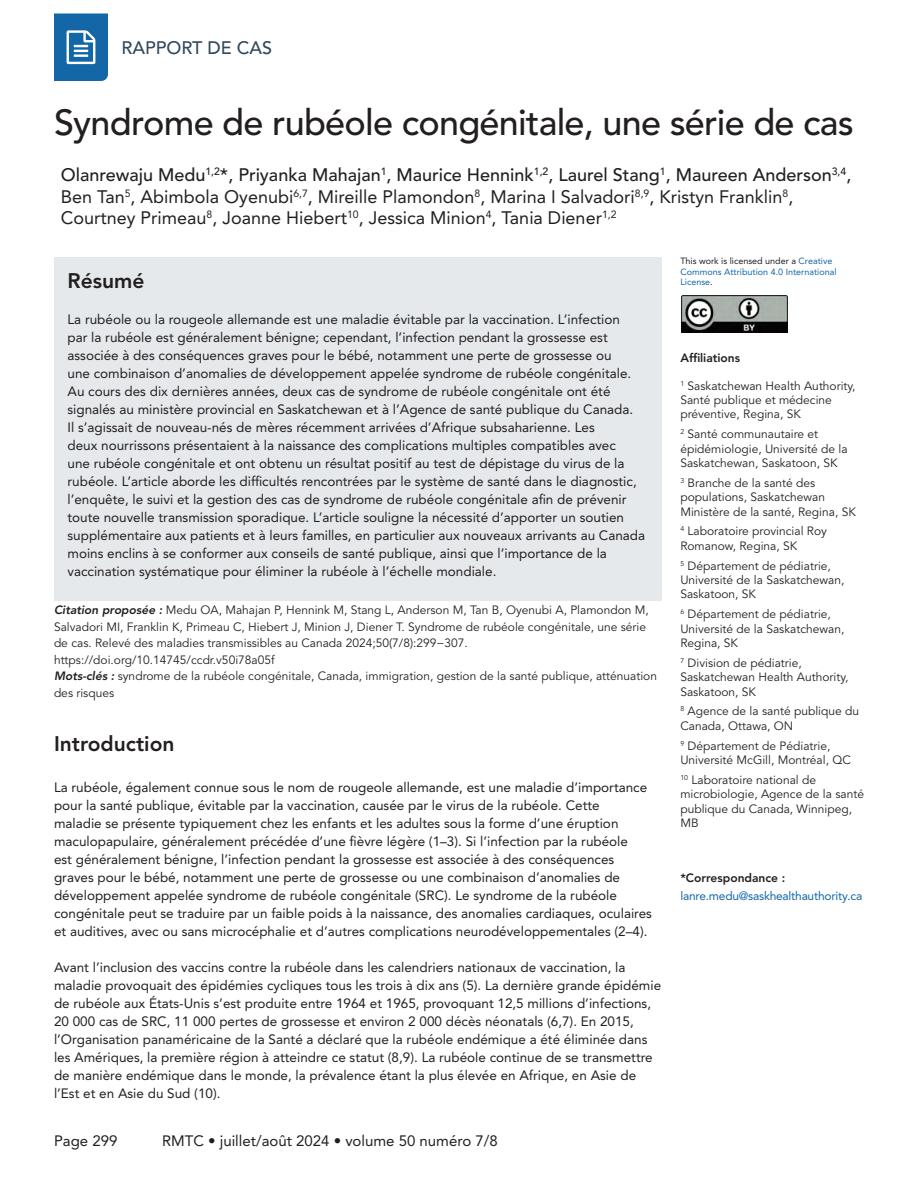
<style>
.page{position:relative;width:918px;height:1188px;background:#fff}
.page>*{position:absolute;margin:0;border:0;box-sizing:border-box;transform-origin:0 0}
.t1{font:500 36px "Avenir LT Std";letter-spacing:-.02em;color:#231f20}
.t2{font:800 21px "Avenir LT Std";color:#231f20}
.t3{font:18px/21.6px "Avenir LT Std";color:#231f20}
.t4{font:500 18px "Avenir LT Std";color:#314a5f}
.t5{font:15px "Avenir LT Std";color:#231f20}
.t6{font:13.5px/18px "Avenir LT Std";color:#231f20}
.t7{font:12px/14.4px "Avenir LT Std";color:#231f20}
.t8{font:12px "Avenir LT Std";letter-spacing:-.02em;color:#1367a7}
.t9{font:800 12px "Avenir LT Std";color:#231f20}
.t10{font:9px/10.5px "Avenir LT Std";color:#1367a7}
.s1{font-weight:500}
.s2{font-weight:800;font-style:italic}
.s3{color:#231f20}
</style>
<div class="page">
<svg style="left:54px;top:14px;width:54px;height:67px"></svg>
<div style="left:54px;top:257px;width:608px;height:343px;background:#e5e9eb"></div>
<img style="left:682px;top:295px;width:105px;height:37px">
<h3 class="t4" style="left:122px;top:37px;width:152px">RAPPORT DE CAS</h3>
<h1 class="t1" style="left:54px;top:102px;width:801px">Syndrome de rubéole congénitale, une série de cas</h1>
<p class="t3" style="left:61px;top:164px;width:792px"><span class="s1">Olanrewaju Medu</span><sup>1,2</sup><span class="s1">*, Priyanka Mahajan</span><sup>1</sup><span class="s1">, Maurice Hennink</span><sup>1,2</sup><span class="s1">, Laurel Stang</span><sup>1</sup><span class="s1">, Maureen Anderson</span><sup>3,4</sup><span class="s1">,<br></span>Ben Tan<sup>5</sup>, Abimbola Oyenubi<sup>6,7</sup>, Mireille Plamondon<sup>8</sup>, Marina I Salvadori<sup>8,9</sup>, Kristyn Franklin<sup>8</sup>,<br>Courtney Primeau<sup>8</sup>, Joanne Hiebert<sup>10</sup>, Jessica Minion<sup>4</sup>, Tania Diener<sup>1,2</sup></p>
<h2 class="t2" style="left:68px;top:268px;width:78px">Résumé</h2>
<p class="t6" style="left:68px;top:310px;width:579px">La rubéole ou la rougeole allemande est une maladie évitable par la vaccination. L’infection<br>par la rubéole est généralement bénigne; cependant, l’infection pendant la grossesse est associée à des conséquences graves pour le bébé, notamment une perte de grossesse ou<br>une combinaison d’anomalies de développement appelée syndrome de rubéole congénitale.<br>Au cours des dix dernières années, deux cas de syndrome de rubéole congénitale ont été signalés au ministère provincial en Saskatchewan et à l’Agence de santé publique du Canada.<br>Il s’agissait de nouveau-nés de mères récemment arrivées d’Afrique subsaharienne. Les<br>deux nourrissons présentaient à la naissance des complications multiples compatibles avec<br>une rubéole congénitale et ont obtenu un résultat positif au test de dépistage du virus de la rubéole. L’article aborde les difficultés rencontrées par le système de santé dans le diagnostic, l’enquête, le suivi et la gestion des cas de syndrome de rubéole congénitale afin de prévenir toute nouvelle transmission sporadique. L’article souligne la nécessité d’apporter un soutien supplémentaire aux patients et à leurs familles, en particulier aux nouveaux arrivants au Canada moins enclins à se conformer aux conseils de santé publique, ainsi que l’importance de la vaccination systématique pour éliminer la rubéole à l’échelle mondiale.</p>
<p class="t7" style="left:54px;top:602px;width:605px;line-height:16.5px"><span class="s2">Citation proposée :</span> Medu OA, Mahajan P, Hennink M, Stang L, Anderson M, Tan B, Oyenubi A, Plamondon M, Salvadori MI, Franklin K, Primeau C, Hiebert J, Minion J, Diener T. Syndrome de rubéole congénitale, une série de cas. Relevé des maladies transmissibles au Canada 2024;50(7/8):299−307. https://doi.org/10.14745/ccdr.v50i78a05f<br><span class="s2">Mots-clés :</span> syndrome de la rubéole congénitale, Canada, immigration, gestion de la santé publique, atténuation des risques</p>
<h2 class="t2" style="left:54px;top:731px;width:122px">Introduction</h2>
<p class="t6" style="left:54px;top:778px;width:600px">La rubéole, également connue sous le nom de rougeole allemande, est une maladie d’importance pour la santé publique, évitable par la vaccination, causée par le virus de la rubéole. Cette<br>maladie se présente typiquement chez les enfants et les adultes sous la forme d’une éruption maculopapulaire, généralement précédée d’une fièvre légère (1–3). Si l’infection par la rubéole<br>est généralement bénigne, l’infection pendant la grossesse est associée à des conséquences graves pour le bébé, notamment une perte de grossesse ou une combinaison d’anomalies de développement appelée syndrome de rubéole congénitale (SRC). Le syndrome de la rubéole congénitale peut se traduire par un faible poids à la naissance, des anomalies cardiaques, oculaires et auditives, avec ou sans microcéphalie et d’autres complications neurodéveloppementales (2–4).</p>
<p class="t6" style="left:54px;top:958px;width:609px">Avant l’inclusion des vaccins contre la rubéole dans les calendriers nationaux de vaccination, la maladie provoquait des épidémies cycliques tous les trois à dix ans (5). La dernière grande épidémie de rubéole aux États-Unis s’est produite entre 1964 et 1965, provoquant 12,5 millions d’infections, 20 000 cas de SRC, 11 000 pertes de grossesse et environ 2 000 décès néonatals (6,7). En 2015, l’Organisation panaméricaine de la Santé a déclaré que la rubéole endémique a été éliminée dans les Amériques, la première région à atteindre ce statut (8,9). La rubéole continue de se transmettre de manière endémique dans le monde, la prévalence étant la plus élevée en Afrique, en Asie de l’Est et en Asie du Sud (10).</p>
<p class="t5" style="left:54px;top:1133px;width:65px">Page 299</p>
<p class="t5" style="left:162px;top:1133px;width:337px">RMTC • juillet/août 2024 • volume 50 numéro 7/8</p>
<p class="t10" style="left:680px;top:256px;width:158px"><span class="s3">This work is licensed under a</span> Creative<br>Commons Attribution 4.0 International<br>License<span class="s3">.</span></p>
<p class="t9" style="left:680px;top:350px;width:61px">Affiliations</p>
<p class="t7" style="left:680px;top:379px;width:177px"><sup>1</sup> Saskatchewan Health Authority,<br>Santé publique et médecine préventive, Regina, SK</p>
<p class="t7" style="left:680px;top:427px;width:169px"><sup>2</sup> Santé communautaire et épidémiologie, Université de la<br>Saskatchewan, Saskatoon, SK</p>
<p class="t7" style="left:680px;top:476px;width:177px"><sup>3</sup> Branche de la santé des populations, Saskatchewan<br>Ministère de la santé, Regina, SK</p>
<p class="t7" style="left:680px;top:524px;width:148px"><sup>4</sup> Laboratoire provincial Roy<br>Romanow, Regina, SK</p>
<p class="t7" style="left:680px;top:559px;width:166px"><sup>5</sup> Département de pédiatrie,<br>Université de la Saskatchewan,<br>Saskatoon, SK</p>
<p class="t7" style="left:680px;top:607px;width:166px"><sup>6</sup> Département de pédiatrie,<br>Université de la Saskatchewan,<br>Regina, SK</p>
<p class="t7" style="left:680px;top:656px;width:170px"><sup>7</sup> Division de pédiatrie,<br>Saskatchewan Health Authority,<br>Saskatoon, SK</p>
<p class="t7" style="left:680px;top:704px;width:180px"><sup>8</sup> Agence de la santé publique du<br>Canada, Ottawa, ON</p>
<p class="t7" style="left:680px;top:739px;width:172px"><sup>9</sup> Département de Pédiatrie,<br>Université McGill, Montréal, QC</p>
<p class="t7" style="left:680px;top:773px;width:185px"><sup>10</sup> Laboratoire national de microbiologie, Agence de la santé publique du Canada, Winnipeg,<br>MB</p>
<p class="t9" style="left:680px;top:871px;width:106px">*Correspondance :</p>
<p class="t8" style="left:680px;top:889px;width:184px">lanre.medu@saskhealthauthority.ca</p>
</div>
